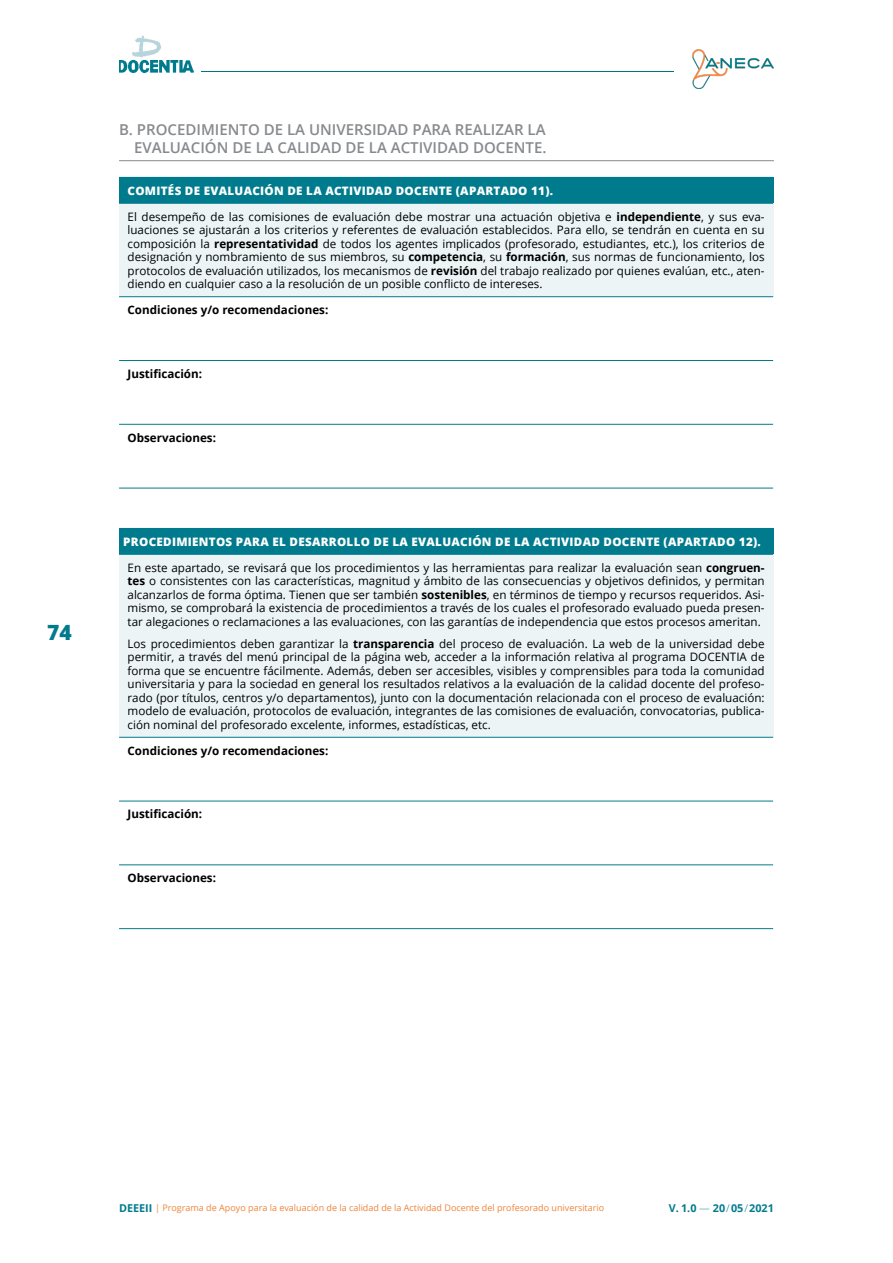
<style>
.page{position:relative;width:893px;height:1263px;background:#fff}
.page>*{position:absolute;margin:0;border:0;box-sizing:border-box;transform-origin:0 0}
.t1{font:800 21px "Open Sans";color:#007b8d}
.Tit_03{font:600 15px/18px "Open Sans";color:#878a8e;text-align:right}
.Tabla_Base{font:11.7px/13.5px "Open Sans";color:#000;text-align:justify}
.Tabla_Encabezado{font:800 11.7px "Open Sans";letter-spacing:.025em;color:#fff}
.Tabla_Base-2{font:700 11.7px "Open Sans";color:#000}
.t2{font:700 10.8px "Open Sans";color:#007b8d}
.t3{font:9px "Open Sans";color:#ef843a}
.s1{font-weight:700}
.s2{font-weight:700;font-size:10.8px;color:#007b8d}
.s3{font-weight:300}
</style>
<div class="page">
<hr style="left:202px;top:71px;width:472px;height:1px;background:#007482">
<img style="left:692px;top:50px;width:82px;height:38px">
<img style="left:132px;top:35px;width:30px;height:23px">
<img style="left:119px;top:60px;width:75px;height:13px">
<hr style="left:119px;top:160px;width:655px;height:1px;background:#878a8e">
<div style="left:119px;top:177px;width:654px;height:26px;background:#007b8d"></div>
<div style="left:119px;top:203px;width:654px;height:94px;background:#ecf4f6"></div>
<hr style="left:119px;top:203px;width:654px;height:1px;background:#007b8d">
<hr style="left:119px;top:296px;width:654px;height:1px;background:#007b8d">
<hr style="left:119px;top:360px;width:654px;height:1px;background:#007b8d">
<hr style="left:119px;top:424px;width:654px;height:1px;background:#007b8d">
<hr style="left:119px;top:488px;width:654px;height:1px;background:#007b8d">
<div style="left:119px;top:528px;width:654px;height:26px;background:#007b8d"></div>
<div style="left:119px;top:554px;width:654px;height:183px;background:#ecf4f6"></div>
<hr style="left:119px;top:554px;width:654px;height:1px;background:#007b8d">
<hr style="left:119px;top:737px;width:654px;height:1px;background:#007b8d">
<hr style="left:119px;top:801px;width:654px;height:1px;background:#007b8d">
<hr style="left:119px;top:864px;width:654px;height:1px;background:#007b8d">
<hr style="left:119px;top:928px;width:654px;height:1px;background:#007b8d">
<h1 class="t1" style="left:47px;top:616px;width:26px">74</h1>
<p class="Tit_03" style="left:119px;top:120px;width:429px">B. PROCEDIMIENTO DE LA UNIVERSIDAD PARA REALIZAR LA<br>EVALUACIÓN DE LA CALIDAD DE LA ACTIVIDAD DOCENTE.</p>
<p class="Tabla_Encabezado" style="left:128px;top:182px;width:427px">COMITÉS DE EVALUACIÓN DE LA ACTIVIDAD DOCENTE (APARTADO 11).</p>
<p class="Tabla_Base" style="left:128px;top:209px;width:638px">El desempeño de las comisiones de evaluación debe mostrar una actuación objetiva e <span class="s1">independiente</span>, y sus eva&shy;luaciones se ajustarán a los criterios y referentes de evaluación establecidos. Para ello, se tendrán en cuenta en su composición la <span class="s1">representatividad</span> de todos los agentes implicados (profesorado, estudiantes, etc.), los criterios de designación y nombramiento de sus miembros, su <span class="s1">competencia</span>, su <span class="s1">formación</span>, sus normas de funcionamiento, los protocolos de evaluación utilizados, los mecanismos de <span class="s1">revisión</span> del trabajo realizado por quienes evalúan, etc., aten&shy;diendo en cualquier caso a la resolución de un posible conflicto de intereses.</p>
<p class="Tabla_Base-2" style="left:128px;top:302px;width:202px">Condiciones y/o recomendaciones:</p>
<p class="Tabla_Base-2" style="left:128px;top:365px;width:76px">Justificación:</p>
<p class="Tabla_Base-2" style="left:128px;top:429px;width:90px">Observaciones:</p>
<p class="Tabla_Encabezado" style="left:123px;top:533px;width:639px">PROCEDIMIENTOS PARA EL DESARROLLO DE LA EVALUACIÓN DE LA ACTIVIDAD DOCENTE (APARTADO 12).</p>
<p class="Tabla_Base" style="left:128px;top:560px;width:638px">En este apartado, se revisará que los procedimientos y las herramientas para realizar la evaluación sean <span class="s1">congruen&shy;tes</span> o consistentes con las características, magnitud y ámbito de las consecuencias y objetivos definidos, y permitan alcanzarlos de forma óptima. Tienen que ser también <span class="s1">sostenibles</span>, en términos de tiempo y recursos requeridos. Asi&shy;mismo, se comprobará la existencia de procedimientos a través de los cuales el profesorado evaluado pueda presen&shy;tar alegaciones o reclamaciones a las evaluaciones, con las garantías de independencia que estos procesos ameritan.</p>
<p class="Tabla_Base" style="left:128px;top:636px;width:639px">Los procedimientos deben garantizar la <span class="s1">transparencia</span> del proceso de evaluación. La web de la universidad debe permitir, a través del menú principal de la página web, acceder a la información relativa al programa DOCENTIA de forma que se encuentre fácilmente. Además, deben ser accesibles, visibles y comprensibles para toda la comunidad universitaria y para la sociedad en general los resultados relativos a la evaluación de la calidad docente del profeso&shy;rado (por títulos, centros y/o departamentos), junto con la documentación relacionada con el proceso de evaluación: modelo de evaluación, protocolos de evaluación, integrantes de las comisiones de evaluación, convocatorias, publica&shy;ción nominal del profesorado excelente, informes, estadísticas, etc.</p>
<p class="Tabla_Base-2" style="left:128px;top:742px;width:202px">Condiciones y/o recomendaciones:</p>
<p class="Tabla_Base-2" style="left:128px;top:806px;width:76px">Justificación:</p>
<p class="Tabla_Base-2" style="left:128px;top:870px;width:90px">Observaciones:</p>
<p class="t3" style="left:119px;top:1201px;width:487px"><span class="s2">DEEEII</span> | Programa de Apoyo para la evaluación de la calidad de la Actividad Docente del profesorado universitario</p>
<p class="t2" style="left:669px;top:1200px;width:107px">V. 1.0 <span class="s3">—</span> 20 <span class="s3">/</span> 05 <span class="s3">/</span> 2021</p>
</div>
